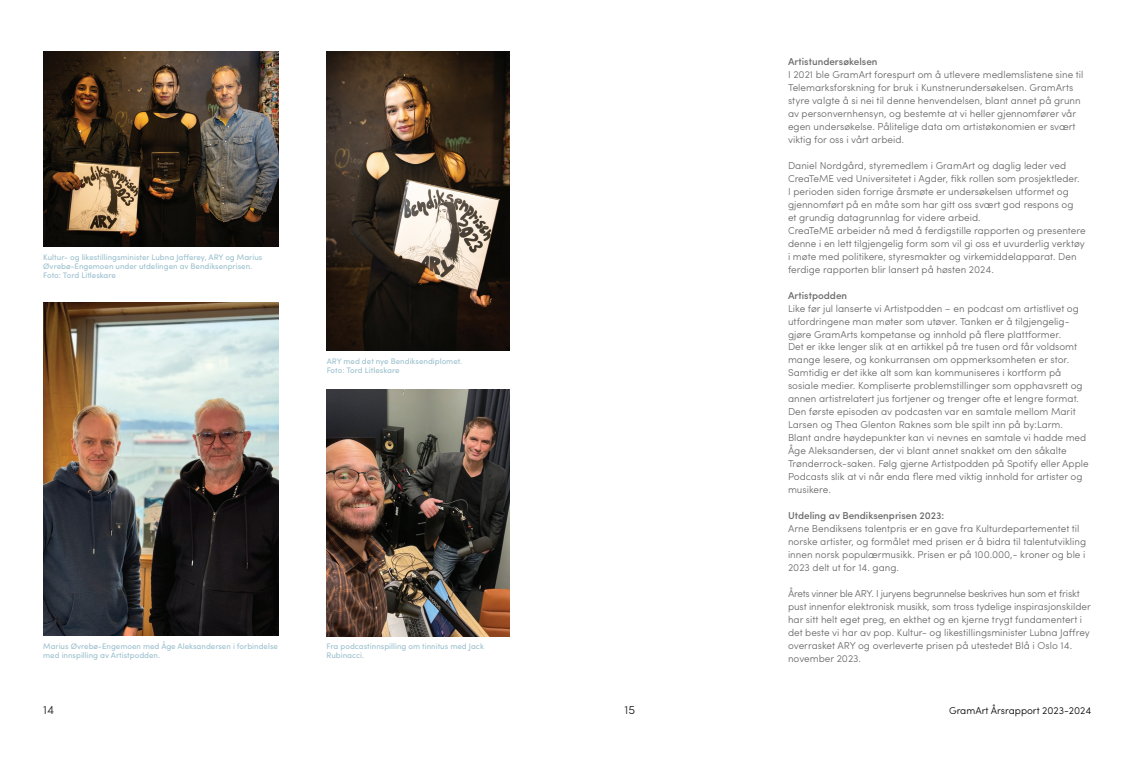
<style>
.page{position:relative;width:1134px;height:766px;background:#fff}
.page>*{position:absolute;margin:0;border:0;box-sizing:border-box;transform-origin:0 0}
.t1{font:300 12px "Sofia Pro";color:#231f20}
.t2{font:300 10px/13px "Sofia Pro";color:#6b6a6a}
.t3{font:500 10px "Sofia Pro";color:#6b6a6a}
.t4{font:300 10px "Sofia Pro";color:#040503}
.t5{font:8px/9px "Sofia Pro";color:#9bc0ce}
.t6{font:8px/9px "Sofia Pro";color:#9bc0cd}
</style>
<div class="page">
<img style="left:43px;top:52px;width:236px;height:194px">
<img style="left:327px;top:52px;width:182px;height:298px">
<img style="left:43px;top:302px;width:236px;height:333px">
<img style="left:326px;top:389px;width:183px;height:247px">
<p class="t6" style="left:43px;top:252px;width:221px">Kultur- og likestillingsminister Lubna Jafferey, ARY og Marius<br>Øvrebø-Engemoen under utdelingen av Bendiksenprisen.<br>Foto: Tord Litleskare</p>
<p class="t5" style="left:327px;top:355px;width:137px">ARY med det nye Bendiksendiplomet.<br>Foto: Tord Litleskare</p>
<p class="t5" style="left:43px;top:641px;width:236px">Marius Øvrebø-Engemoen med Åge Aleksandersen i forbindelse med innspilling av Artistpodden.</p>
<p class="t5" style="left:327px;top:641px;width:159px">Fra podcastinnspilling om tinnitus med Jack<br>Rubinacci.</p>
<p class="t3" style="left:788px;top:54px;width:91px">Artistundersøkelsen</p>
<p class="t2" style="left:788px;top:67px;width:297px">I 2021 ble GramArt forespurt om å utlevere medlemslistene sine til Telemarksforskning for bruk i Kunstnerundersøkelsen. GramArts styre valgte å si nei til denne henvendelsen, blant annet på grunn av personvernhensyn, og bestemte at vi heller gjennomfører vår egen undersøkelse. Pålitelige data om artistøkonomien er svært viktig for oss i vårt arbeid.</p>
<p class="t2" style="left:788px;top:158px;width:299px">Daniel Nordgård, styremedlem i GramArt og daglig leder ved CreaTeME ved Universitetet i Agder, fikk rollen som prosjektleder.<br>I perioden siden forrige årsmøte er undersøkelsen utformet og gjennomført på en måte som har gitt oss svært god respons og<br>et grundig datagrunnlag for videre arbeid.<br>CreaTeME arbeider nå med å ferdigstille rapporten og presentere denne i en lett tilgjengelig form som vil gi oss et uvurderlig verktøy i møte med politikere, styresmakter og virkemiddelapparat. Den ferdige rapporten blir lansert på høsten 2024.</p>
<p class="t3" style="left:788px;top:287px;width:61px">Artistpodden</p>
<p class="t2" style="left:788px;top:301px;width:302px">Like før jul lanserte vi Artistpodden – en podcast om artistlivet og utfordringene man møter som utøver. Tanken er å tilgjengelig&shy;gjøre GramArts kompetanse og innhold på flere plattformer.<br>Det er ikke lenger slik at en artikkel på tre tusen ord får voldsomt mange lesere, og konkurransen om oppmerksomheten er stor.<br>Samtidig er det ikke alt som kan kommuniseres i kortform på sosiale medier. Kompliserte problemstillinger som opphavsrett og annen artistrelatert jus fortjener og trenger ofte et lengre format.<br>Den første episoden av podcasten var en samtale mellom Marit Larsen og Thea Glenton Raknes som ble spilt inn på by:Larm.<br>Blant andre høydepunkter kan vi nevnes en samtale vi hadde med Åge Aleksandersen, der vi blant annet snakket om den såkalte Trønderrock-saken. Følg gjerne Artistpodden på Spotify eller Apple Podcasts slik at vi når enda flere med viktig innhold for artister og musikere.</p>
<p class="t3" style="left:788px;top:508px;width:158px">Utdeling av Bendiksenprisen 2023:</p>
<p class="t2" style="left:788px;top:521px;width:300px">Arne Bendiksens talentpris er en gave fra Kulturdepartementet til norske artister, og formålet med prisen er å bidra til talentutvikling innen norsk populærmusikk. Prisen er på 100.000,- kroner og ble i 2023 delt ut for 14. gang.</p>
<p class="t2" style="left:788px;top:586px;width:304px">Årets vinner ble ARY. I juryens begrunnelse beskrives hun som et friskt pust innenfor elektronisk musikk, som tross tydelige inspirasjonskilder har sitt helt eget preg, en ekthet og en kjerne trygt fundamentert i det beste vi har av pop. Kultur- og likestillingsminister Lubna Jaffrey overrasket ARY og overleverte prisen på utestedet Blå i Oslo 14. november 2023.</p>
<p class="t1" style="left:43px;top:700px;width:12px">14</p>
<p class="t1" style="left:625px;top:700px;width:12px">15</p>
<p class="t4" style="left:949px;top:703px;width:144px">GramArt Årsrapport 2023-2024</p>
</div>
